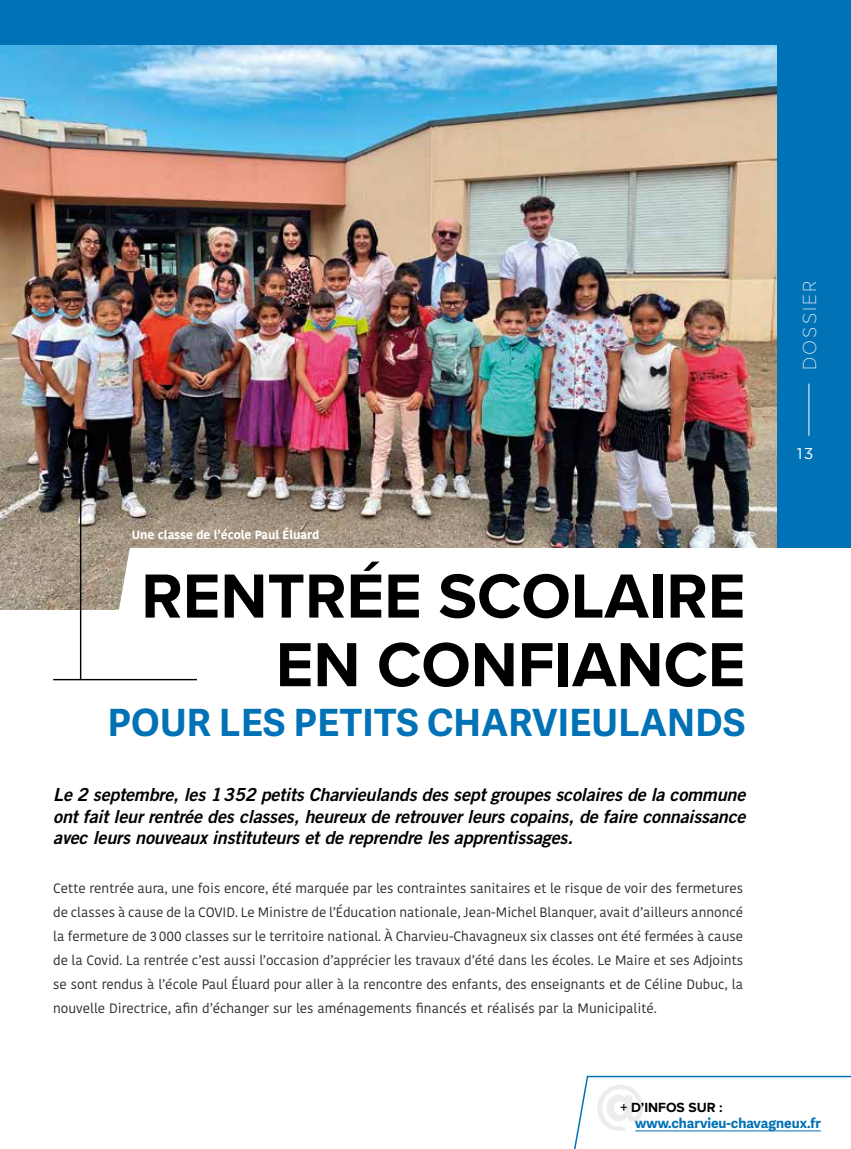
<style>
.page{position:relative;width:851px;height:1149px;background:#fff}
.page>*{position:absolute;margin:0;border:0;box-sizing:border-box;transform-origin:0 0}
.t1{font:700 64.5px/68.6px "Proxima Nova";color:#000;text-align:right}
.t2{font:700 37.5px "Adelle Sans";letter-spacing:.01em;color:#0072b5}
.t3{font:100 19.5px "Proxima Nova T";letter-spacing:.1em;color:#fff}
.t4{font:18px/21.6px "Trade Gothic LT Std Bd 2 Obl";letter-spacing:-.01em;color:#000;text-align:justify}
.t5{font:15.75px "Gotham";color:#fff}
.t6{font:700 13.8px "Adelle Sans";color:#0072b5}
.t7{font:700 13.8px "Proxima Nova";color:#000}
.t8{font:13.5px/24px "Kohinoor Devanagari";color:#282827;text-align:justify}
.t9{font:700 12px "Kohinoor Devanagari";color:#fff}
</style>
<div class="page">
<div style="left:0;top:0;width:850px;height:579px;background:#0072b5"></div>
<img style="left:0;top:45px;width:776px;height:564px">
<svg style="left:104px;top:548px;width:746px;height:133px"></svg>
<hr style="left:53px;top:678px;width:144px;height:2px;background:#000">
<hr style="left:80px;top:451px;width:1px;height:227px;background:#000">
<div style="left:68px;top:428px;width:25px;height:26px;border:4px solid #000;border-radius:50%"></div>
<svg style="left:574px;top:1075px;width:276px;height:73px"></svg>
<hr style="left:635px;top:1129px;width:185px;height:1px;background:#0072b5">
<hr style="left:808px;top:383px;width:1px;height:52px;background:#fff">
<h3 class="t3" style="left:795px;top:370px;width:90px;rotate:-90deg">DOSSIER</h3>
<p class="t9" style="left:132px;top:523px;width:189px">Une classe de l’école Paul Éluard</p>
<h1 class="t1" style="left:141px;top:560px;width:605px">RENTRÉE SCOLAIRE<br>EN CONFIANCE</h1>
<h2 class="t2" style="left:108px;top:699px;width:639px">POUR LES PETITS CHARVIEULANDS</h2>
<p class="t4" style="left:53px;top:783px;width:693px">Le 2 septembre, les 1352 petits Charvieulands des sept groupes scolaires de la commune ont fait leur rentrée des classes, heureux de retrouver leurs copains, de faire connaissance avec leurs nouveaux instituteurs et de reprendre les apprentissages.</p>
<p class="t8" style="left:53px;top:876px;width:691px">Cette rentrée aura, une fois encore, été marquée par les contraintes sanitaires et le risque de voir des fermetures de classes à cause de la COVID. Le Ministre de l’Éducation nationale, Jean-Michel Blanquer, avait d’ailleurs annoncé la fermeture de 3000 classes sur le territoire national. À Charvieu-Chavagneux six classes ont été fermées à cause de la Covid. La rentrée c’est aussi l’occasion d’apprécier les travaux d’été dans les écoles. Le Maire et ses Adjoints se sont rendus à l’école Paul Éluard pour aller à la rencontre des enfants, des enseignants et de Céline Dubuc, la nouvelle Directrice, afin d’échanger sur les aménagements financés et réalisés par la Municipalité.</p>
<p class="t5" style="left:796px;top:443px;width:18px">13</p>
<p class="t7" style="left:620px;top:1096px;width:103px">+ D’INFOS SUR :</p>
<p class="t6" style="left:635px;top:1114px;width:187px">www.charvieu-chavagneux.fr</p>
</div>
